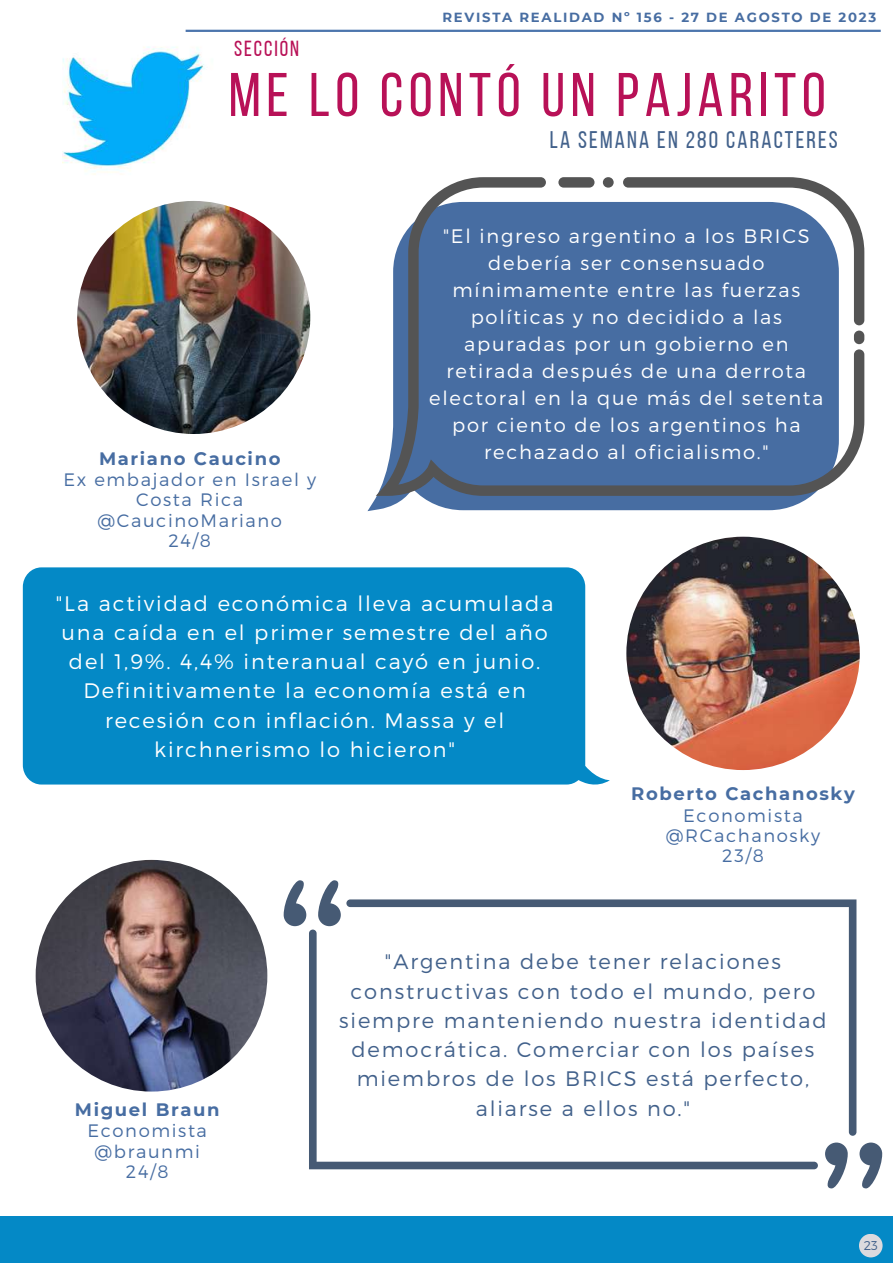
<style>
.page{position:relative;width:893px;height:1264px;background:#fff}
.page>*{position:absolute;margin:0;border:0;box-sizing:border-box;transform-origin:0 0}
.t1{font:61.5px "Bebas Neue";letter-spacing:.09em;color:#b81157}
.t2{font:24px "Bebas Neue";letter-spacing:.09em;color:#42618b}
.t3{font:21.75px "Bebas Neue";letter-spacing:.09em;color:#b81157}
.t4{font:300 21px/29.2px "Montserrat";letter-spacing:.09em;color:#fff;text-align:center}
.t5{font:300 21px/29.2px "Montserrat";letter-spacing:.09em;color:#42618b;text-align:center}
.t6{font:300 19.5px/27px "Montserrat";letter-spacing:.09em;color:#fff;text-align:center}
.t7{font:300 18px/20.2px "Montserrat";letter-spacing:.09em;color:#476da2;text-align:center}
.t8{font:700 18px "Montserrat";letter-spacing:.09em;color:#476da2}
.t9{font:700 13.2px "Montserrat";letter-spacing:.13em;color:#476da2}
.t10{font:300 12.75px "Montserrat";color:#42618b}
</style>
<div class="page">
<div style="left:0;top:1216px;width:892px;height:46px;background:#0489c6"></div>
<svg style="left:367px;top:496px;width:444px;height:15px;background:#6786b2"></svg>
<svg style="left:376px;top:177px;width:488px;height:319px;background:#5f7da6"></svg>
<div style="left:558px;top:177px;width:36px;height:11px;background:#545454;border-radius:5px"></div>
<div style="left:603px;top:177px;width:10px;height:11px;background:#545454;border-radius:5px"></div>
<div style="left:853px;top:330px;width:11px;height:14px;background:#545454;border-radius:5px"></div>
<svg style="left:318px;top:880px;width:23px;height:46px"></svg>
<svg style="left:283px;top:880px;width:23px;height:46px"></svg>
<svg style="left:825px;top:1142px;width:22px;height:46px"></svg>
<svg style="left:859px;top:1142px;width:23px;height:46px"></svg>
<svg style="left:346px;top:899px;width:510px;height:236px"></svg>
<svg style="left:309px;top:929px;width:508px;height:240px"></svg>
<img style="left:62px;top:46px;width:143px;height:129px">
<img style="left:36px;top:859px;width:231px;height:232px;border-radius:50%">
<img style="left:626px;top:536px;width:233px;height:234px;border-radius:50%">
<img style="left:77px;top:201px;width:233px;height:233px;border-radius:50%">
<div style="left:858px;top:1233px;width:24px;height:24px;background:#dcdade;border-radius:50%"></div>
<hr style="left:186px;top:30px;width:694px;height:2px;background:#4c75ad">
<div style="left:23px;top:567px;width:587px;height:217px;background:#0489c6"></div>
<p class="t9" style="left:442px;top:9px;width:435px">REVISTA REALIDAD Nº 156 - 27 DE AGOSTO DE 2023</p>
<p class="t3" style="left:234px;top:40px;width:67px">SECCIÓN</p>
<h1 class="t1" style="left:229px;top:70px;width:598px">ME LO CONTÓ UN PAJARITO</h1>
<p class="t2" style="left:549px;top:130px;width:289px">LA SEMANA EN 280 CARACTERES</p>
<p class="t8" style="left:99px;top:447px;width:183px">Mariano Caucino</p>
<p class="t7" style="left:63px;top:468px;width:254px">Ex embajador en Israel y<br>Costa Rica @CaucinoMariano<br>24/8</p>
<p class="t6" style="left:429px;top:221px;width:396px">"El ingreso argentino a los BRICS debería ser consensuado mínimamente entre las fuerzas políticas y no decidido a las apuradas por un gobierno en retirada después de una derrota electoral en la que más del setenta por ciento de los argentinos ha rechazado al oficialismo."</p>
<p class="t4" style="left:56px;top:587px;width:499px">"La actividad económica lleva acumulada una caída en el primer semestre del año del 1,9%. 4,4% interanual cayó en junio.<br>Definitivamente la economía está en recesión con inflación. Massa y el kirchnerismo lo hicieron"</p>
<p class="t8" style="left:631px;top:782px;width:225px">Roberto Cachanosky</p>
<p class="t7" style="left:665px;top:804px;width:156px">Economista @RCachanosky<br>23/8</p>
<p class="t5" style="left:339px;top:946px;width:489px">"Argentina debe tener relaciones constructivas con todo el mundo, pero siempre manteniendo nuestra identidad democrática. Comerciar con los países miembros de los BRICS está perfecto,</p>
<p class="t8" style="left:75px;top:1098px;width:146px">Miguel Braun</p>
<p class="t5" style="left:475px;top:1092px;width:216px">aliarse a ellos no."</p>
<p class="t7" style="left:87px;top:1119px;width:121px">Economista @braunmi<br>24/8</p>
<p class="t10" style="left:863px;top:1236px;width:16px">23</p>
</div>
